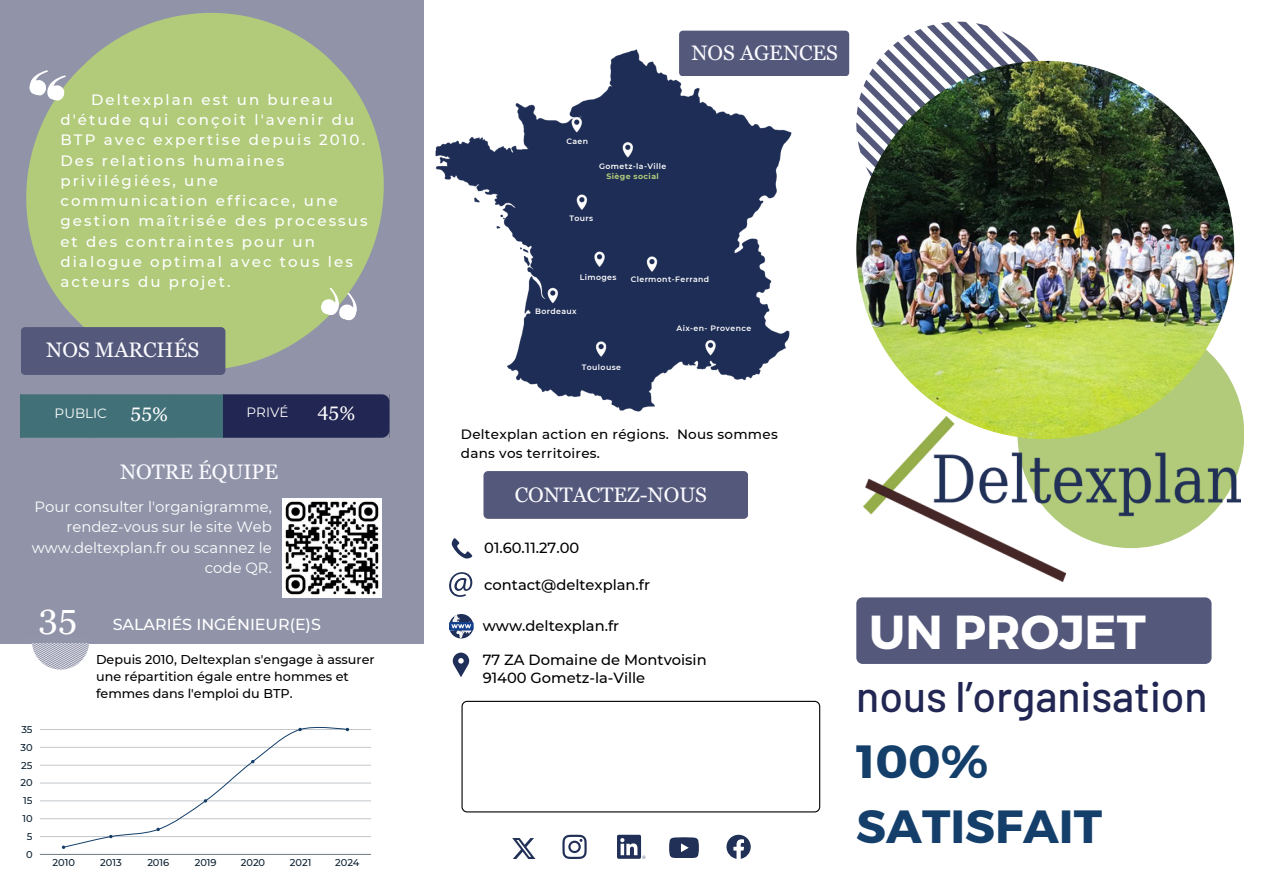
<style>
.page{position:relative;width:1263px;height:894px;background:#fff}
.page>*{position:absolute;margin:0;border:0;box-sizing:border-box;transform-origin:0 0}
.t1{font:700 47.7px "Montserrat";color:#fff}
.t2{font:700 46.5px/65.1px "Montserrat";color:#143f6b}
.t3{font:500 42.75px "Barlow";color:#212652}
.t4{font:34.95px "Georgia Pro";color:#fff}
.t5{font:21px "Georgia Pro";color:#fafaff}
.t6{font:19.5px "Georgia Pro";color:#fff}
.t7{font:500 15.9px "Montserrat";color:#fff}
.t8{font:500 15px/20.2px "Montserrat";letter-spacing:.14em;color:#fff}
.t9{font:14.85px/20.2px "Montserrat";color:#fff;text-align:right}
.t10{font:500 14.7px/18px "Montserrat";color:#000}
.t11{font:500 13.5px/19.2px "Montserrat";letter-spacing:.02em;color:#000}
.t12{font:13.5px "Montserrat";color:#fff}
.t13{font:500 12.75px/17px "Montserrat";color:#000}
.t14{font:500 9.9px "Montserrat";letter-spacing:-.005em;color:#0b2030}
.t15{font:600 7.8px/10.4px "Montserrat";letter-spacing:.05em;color:#fff;text-align:center}
.s1{font-weight:700;color:#b1cb7b}
</style>
<div class="page">
<div style="left:0;top:0;width:423px;height:643px;background:#9194a9"></div>
<svg style="left:21px;top:13px;width:363px;height:362px;fill:#b1cb7b"></svg>
<svg style="left:669px;top:837px;width:30px;height:20px"></svg>
<svg style="left:617px;top:834px;width:28px;height:24px"></svg>
<svg style="left:726px;top:834px;width:25px;height:24px"></svg>
<svg style="left:512px;top:838px;width:23px;height:20px"></svg>
<svg style="left:562px;top:834px;width:25px;height:24px"></svg>
<svg style="left:451px;top:538px;width:21px;height:20px"></svg>
<svg style="left:449px;top:572px;width:23px;height:24px"></svg>
<svg style="left:450px;top:614px;width:23px;height:24px"></svg>
<svg style="left:453px;top:652px;width:16px;height:25px"></svg>
<div style="left:1017px;top:321px;width:227px;height:227px;background:#b1cb7b;border-radius:50%"></div>
<div style="left:856px;top:597px;width:355px;height:66px;background:#54587a;border-radius:6px"></div>
<svg style="left:856px;top:22px;width:204px;height:204px"></svg>
<img style="left:856px;top:61px;width:378px;height:378px;border-radius:50%">
<div style="left:679px;top:31px;width:170px;height:45px;background:#54587a;border-radius:4px"></div>
<div style="left:483px;top:471px;width:265px;height:47px;background:#54587a;border-radius:5px"></div>
<svg style="left:461px;top:700px;width:359px;height:112px"></svg>
<svg style="left:27px;top:66px;width:42px;height:36px"></svg>
<svg style="left:62px;top:726px;width:287px;height:122px"></svg>
<hr style="left:40px;top:853px;width:331px;height:1px;background:#f1f2f3">
<hr style="left:40px;top:836px;width:331px;height:1px;background:#c5cace">
<hr style="left:40px;top:818px;width:331px;height:1px;background:#cfd3d6">
<hr style="left:40px;top:800px;width:331px;height:1px;background:#d9dcdf">
<hr style="left:40px;top:782px;width:331px;height:1px;background:#e3e5e7">
<hr style="left:40px;top:764px;width:331px;height:1px;background:#eceeef">
<hr style="left:40px;top:746px;width:331px;height:1px;background:#f6f7f7">
<hr style="left:40px;top:729px;width:331px;height:1px;background:#c2c7cb">
<div style="left:21px;top:327px;width:204px;height:48px;background:#54587a;border-radius:5px"></div>
<hr style="left:20px;top:394px;width:1px;height:43px;background:#417078">
<hr style="left:389px;top:394px;width:1px;height:43px;background:#000;opacity:.25">
<svg style="left:21px;top:394px;width:368px;height:43px;background:#334f67"></svg>
<svg style="left:319px;top:286px;width:42px;height:36px"></svg>
<img style="left:435px;top:43px;width:357px;height:369px">
<svg style="left:32px;top:643px;width:57px;height:27px"></svg>
<img style="left:283px;top:498px;width:99px;height:99px">
<img style="left:864px;top:416px;width:377px;height:165px">
<p class="t8" style="left:60px;top:89px;width:309px;text-indent:31px">Deltexplan est un bureau d'étude qui conçoit l'avenir du<br>BTP avec expertise depuis 2010.<br>Des relations humaines privilégiées, une communication efficace, une gestion maîtrisée des processus et des contraintes pour un dialogue optimal avec tous les acteurs du projet.</p>
<p class="t5" style="left:46px;top:337px;width:154px">NOS MARCHÉS</p>
<p class="t12" style="left:55px;top:404px;width:54px">PUBLIC</p>
<p class="t6" style="left:130px;top:403px;width:39px">55%</p>
<p class="t12" style="left:247px;top:404px;width:43px">PRIVÉ</p>
<p class="t6" style="left:317px;top:402px;width:39px">45%</p>
<p class="t5" style="left:120px;top:460px;width:160px">NOTRE ÉQUIPE</p>
<p class="t9" style="left:32px;top:496px;width:242px">Pour consulter l'organigramme, rendez-vous sur le site Web www.deltexplan.fr ou scannez le code QR.</p>
<h4 class="t4" style="left:38px;top:602px;width:41px">35</h4>
<h3 class="t7" style="left:113px;top:614px;width:210px">SALARIÉS INGÉNIEUR(E)S</h3>
<p class="t14" style="left:21px;top:723px;width:13px">35</p>
<p class="t14" style="left:20px;top:741px;width:14px">30</p>
<p class="t14" style="left:21px;top:758px;width:13px">25</p>
<p class="t14" style="left:20px;top:776px;width:14px">20</p>
<p class="t14" style="left:23px;top:794px;width:11px">15</p>
<p class="t14" style="left:22px;top:812px;width:12px">10</p>
<p class="t14" style="left:27px;top:830px;width:7px">5</p>
<p class="t14" style="left:26px;top:848px;width:8px">0</p>
<p class="t13" style="left:96px;top:651px;width:280px">Depuis 2010, Deltexplan s'engage à assurer une répartition égale entre hommes et femmes dans l'emploi du BTP.</p>
<p class="t14" style="left:53px;top:856px;width:24px">2010</p>
<p class="t14" style="left:100px;top:856px;width:23px">2013</p>
<p class="t14" style="left:147px;top:856px;width:23px">2016</p>
<p class="t14" style="left:195px;top:856px;width:23px">2019</p>
<p class="t14" style="left:241px;top:856px;width:26px">2020</p>
<p class="t14" style="left:290px;top:856px;width:23px">2021</p>
<p class="t14" style="left:335px;top:856px;width:26px">2024</p>
<p class="t5" style="left:691px;top:40px;width:148px">NOS AGENCES</p>
<p class="t15" style="left:566px;top:136px;width:23px">Caen</p>
<p class="t15" style="left:599px;top:161px;width:69px">Gometz-la-Ville<br><span class="s1">Siège social</span></p>
<h3 class="t15" style="left:569px;top:213px;width:25px">Tours</h3>
<p class="t15" style="left:580px;top:272px;width:38px">Limoges</p>
<p class="t15" style="left:535px;top:306px;width:43px">Bordeaux</p>
<h6 class="t15" style="left:631px;top:273px;width:80px">Clermont-Ferrand</h6>
<h1 class="t15" style="left:676px;top:323px;width:76px">Aix-en- Provence</h1>
<h6 class="t15" style="left:582px;top:362px;width:41px">Toulouse</h6>
<p class="t11" style="left:461px;top:424px;width:318px">Deltexplan action en régions. Nous sommes dans vos territoires.</p>
<p class="t5" style="left:515px;top:482px;width:194px">CONTACTEZ-NOUS</p>
<p class="t10" style="left:484px;top:539px;width:97px">01.60.11.27.00</p>
<p class="t10" style="left:484px;top:575px;width:167px">contact@deltexplan.fr</p>
<p class="t10" style="left:483px;top:616px;width:138px">www.deltexplan.fr</p>
<h5 class="t1" style="left:869px;top:600px;width:278px">UN PROJET</h5>
<h3 class="t10" style="left:483px;top:650px;width:226px">77 ZA Domaine de Montvoisin<br>91400 Gometz-la-Ville</h3>
<h3 class="t3" style="left:856px;top:668px;width:353px">nous l’organisation</h3>
<p class="t2" style="left:856px;top:726px;width:247px">100%<br>SATISFAIT</p>
</div>
